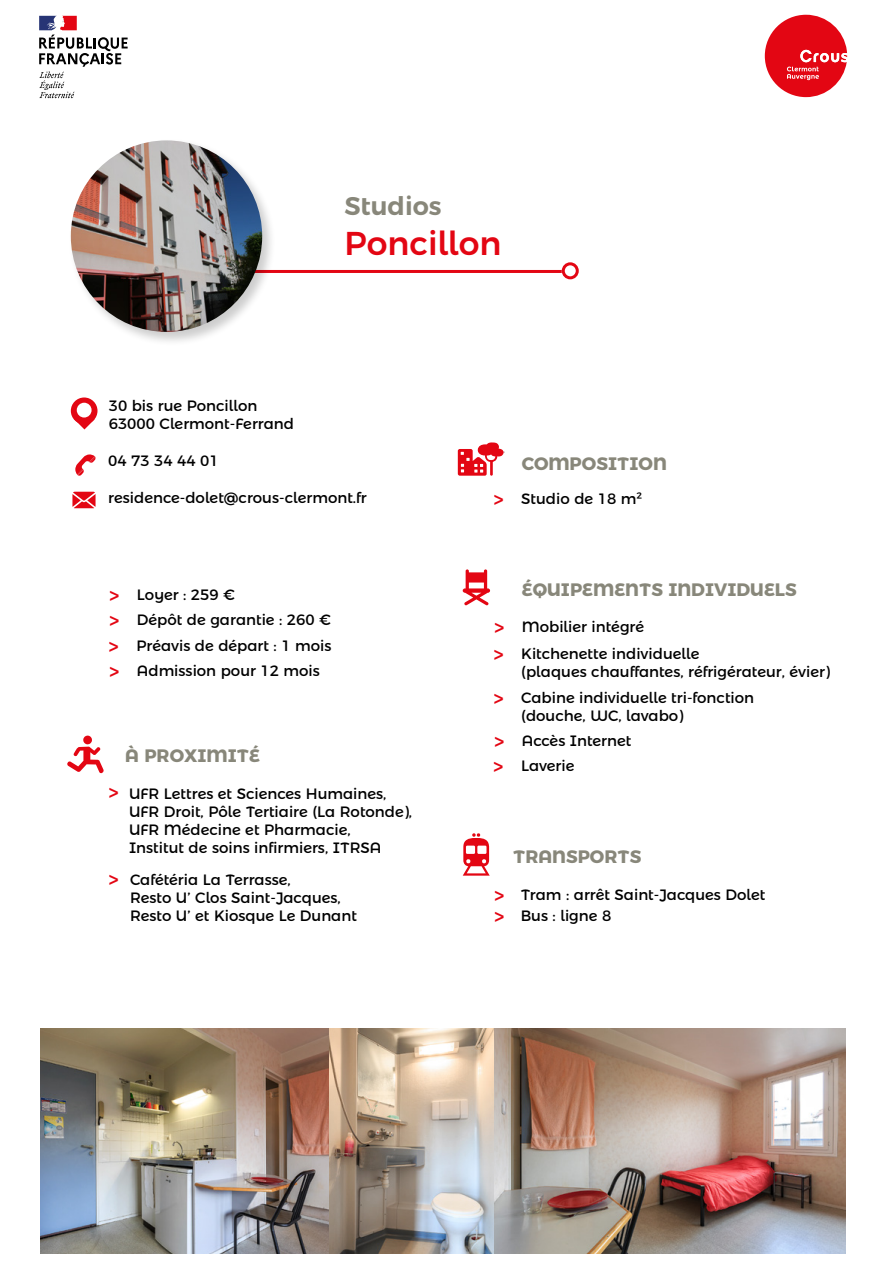
<style>
.page{position:relative;width:893px;height:1268px;background:#fff}
.page>*{position:absolute;margin:0;border:0;box-sizing:border-box;transform-origin:0 0}
.t1{font:500 33px "Montserrat Alternates";color:#e30613}
.t2{font:600 25.5px "Montserrat Alternates";color:#88877a}
.t3{font:700 18px "Montserrat Alternates";color:#88877a}
.t4{font:18px "Montserrat";color:#e30613}
.t5{font:15px/18px "Montserrat Alternates";color:#000}
.s1{font-family:"Montserrat";font-size:18px;color:#e30613}
</style>
<div class="page">
<svg style="left:39px;top:16px;width:89px;height:82px"></svg>
<svg style="left:765px;top:15px;width:83px;height:82px"></svg>
<img style="left:40px;top:1028px;width:290px;height:224px">
<img style="left:493px;top:1028px;width:353px;height:224px">
<img style="left:330px;top:1028px;width:163px;height:224px">
<div style="left:71px;top:397px;width:26px;height:27px;background:#e30613;border-radius:50%"></div>
<svg style="left:74px;top:409px;width:21px;height:20px"></svg>
<div style="left:77px;top:402px;width:15px;height:15px;background:#fff;border-radius:50%"></div>
<svg style="left:75px;top:454px;width:21px;height:21px"></svg>
<svg style="left:72px;top:491px;width:24px;height:17px"></svg>
<hr style="left:244px;top:270px;width:318px;height:3px;background:#e30613">
<div style="left:562px;top:262px;width:17px;height:17px;border:3px solid #e30613;border-radius:50%"></div>
<div style="left:68px;top:138px;width:209px;height:208px;background:#000;opacity:.2"></div>
<img style="left:71px;top:140px;width:191px;height:192px;border-radius:96px">
<svg style="left:463px;top:833px;width:27px;height:42px"></svg>
<svg style="left:458px;top:442px;width:47px;height:33px"></svg>
<svg style="left:463px;top:569px;width:27px;height:36px"></svg>
<svg style="left:67px;top:735px;width:37px;height:39px"></svg>
<h2 class="t2" style="left:345px;top:185px;width:99px">Studios</h2>
<h1 class="t1" style="left:345px;top:216px;width:158px">Poncillon</h1>
<p class="t5" style="left:109px;top:395px;width:187px">30 bis rue Poncillon<br>63000 Clermont-Ferrand</p>
<p class="t5" style="left:108px;top:450px;width:112px">04 73 34 44 01</p>
<p class="t5" style="left:108px;top:487px;width:260px">residence-dolet@crous-clermont.fr</p>
<p class="t5" style="left:108px;top:580px;width:225px;line-height:25.5px"><span class="s1">&gt;</span> Loyer : 259 €<br><span class="s1">&gt;</span> Dépôt de garantie : 260 € <span class="s1">&gt;</span> Préavis de départ : 1 mois <span class="s1">&gt;</span> Admission pour 12 mois</p>
<p class="t3" style="left:125px;top:740px;width:136px">À PROXIMITÉ</p>
<p class="t4" style="left:108px;top:783px;width:12px">&gt;</p>
<p class="t4" style="left:108px;top:870px;width:12px">&gt;</p>
<p class="t5" style="left:129px;top:783px;width:285px">UFR Lettres et Sciences Humaines, UFR Droit, Pôle Tertiaire (La Rotonde), UFR Médecine et Pharmacie,<br>Institut de soins infirmiers, ITRSA</p>
<p class="t5" style="left:130px;top:869px;width:228px">Cafétéria La Terrasse,<br>Resto U’ Clos Saint-Jacques,<br>Resto U’ et Kiosque Le Dunant</p>
<p class="t3" style="left:522px;top:449px;width:147px">COMPOSITION</p>
<p class="t5" style="left:493px;top:488px;width:151px"><span class="s1">&gt;</span> Studio de 18 m²</p>
<p class="t3" style="left:522px;top:575px;width:276px">ÉQUIPEMENTS INDIVIDUELS</p>
<p class="t5" style="left:493px;top:611px;width:208px;line-height:27px"><span class="s1">&gt;</span> Mobilier intégré<br><span class="s1">&gt;</span> Kitchenette individuelle</p>
<p class="t5" style="left:493px;top:656px;width:339px;line-height:26.7px;text-indent:28px">(plaques chauffantes, réfrigérateur, évier) <span class="s1">&gt;</span> Cabine individuelle tri-fonction</p>
<p class="t5" style="left:494px;top:702px;width:191px;line-height:24.9px;text-indent:28px">(douche, WC, lavabo) <span class="s1">&gt;</span> Accès Internet</p>
<p class="t5" style="left:493px;top:755px;width:83px"><span class="s1">&gt;</span> Laverie</p>
<p class="t3" style="left:513px;top:841px;width:130px">TRANSPORTS</p>
<p class="t5" style="left:494px;top:883px;width:273px;line-height:20.9px"><span class="s1">&gt;</span> Tram : arrêt Saint-Jacques Dolet <span class="s1">&gt;</span> Bus : ligne 8</p>
</div>
